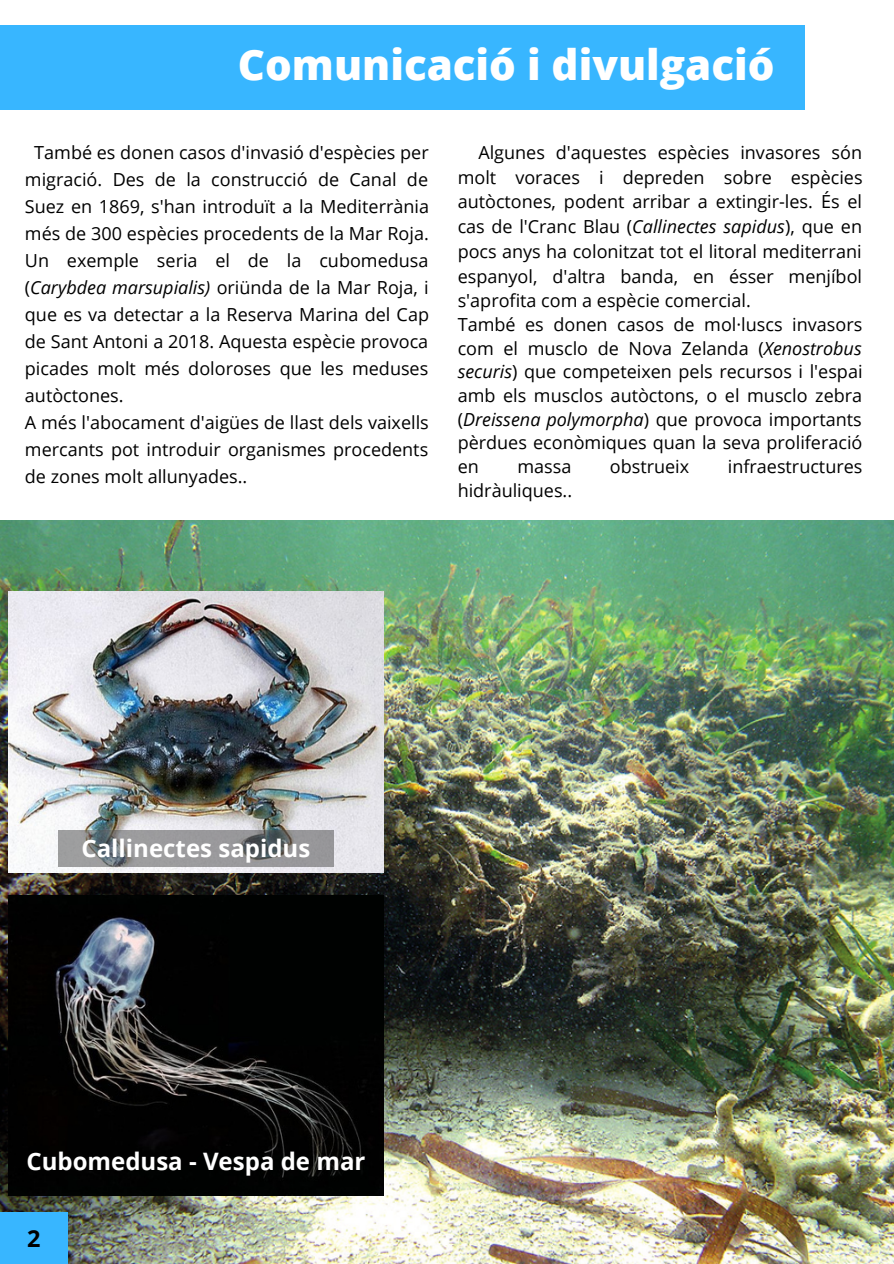
<style>
.page{position:relative;width:894px;height:1264px;background:#fff}
.page>*{position:absolute;margin:0;border:0;box-sizing:border-box;transform-origin:0 0}
.t1{font:800 42px "Open Sans";color:#fff}
.t2{font:700 24px "Open Sans";color:#fff}
.t3{font:700 23.4px "Open Sans";color:#000}
.t4{font:18px/24.2px "Open Sans";color:#000}
.s1{font-style:italic}
</style>
<div class="page">
<div style="left:0;top:25px;width:804px;height:84px;background:#38b6ff"></div>
<img style="left:0;top:520px;width:893px;height:743px">
<div style="left:0;top:1211px;width:67px;height:52px;background:#38b6ff"></div>
<img style="left:9px;top:592px;width:374px;height:280px">
<img style="left:9px;top:895px;width:374px;height:300px">
<svg style="left:58px;top:829px;width:275px;height:37px;background:#8c8e90"></svg>
<h1 class="t1" style="left:238px;top:35px;width:538px">Comunicació i divulgació</h1>
<p class="t4" style="left:25px;top:138px;width:405px;line-height:27px;text-indent:9px">També es donen casos d'invasió d'espècies per migració. Des de la construcció de Canal de Suez en 1869, s'han introduït a la Mediterrània més de 300 espècies procedents de la Mar Roja.<br>Un exemple seria el de la cubomedusa (<span class="s1">Carybdea marsupialis)</span> oriünda de la Mar Roja, i que es va detectar a la Reserva Marina del Cap de Sant Antoni a 2018. Aquesta espècie provoca picades molt més doloroses que les meduses autòctones.<br>A més l'abocament d'aigües de llast dels vaixells mercants pot introduir organismes procedents de zones molt allunyades..</p>
<p class="t4" style="left:457px;top:140px;width:406px;text-indent:21px">Algunes d'aquestes espècies invasores són molt voraces i depreden sobre espècies autòctones, podent arribar a extingir-les. És el cas de l'Cranc Blau (<span class="s1">Callinectes sapidus</span>), que en pocs anys ha colonitzat tot el litoral mediterrani espanyol, d'altra banda, en ésser menjíbol s'aprofita com a espècie comercial.<br>També es donen casos de mol·luscs invasors com el musclo de Nova Zelanda (<span class="s1">Xenostrobus securis</span>) que competeixen pels recursos i l'espai amb els musclos autòctons, o el musclo zebra (<span class="s1">Dreissena polymorpha</span>) que provoca importants pèrdues econòmiques quan la seva proliferació en</p>
<p class="t4" style="left:517px;top:454px;width:55px">massa</p>
<p class="t4" style="left:609px;top:454px;width:81px">obstrueix</p>
<p class="t4" style="left:727px;top:454px;width:136px">infraestructures</p>
<p class="t4" style="left:457px;top:477px;width:116px">hidràuliques..</p>
<h2 class="t2" style="left:81px;top:831px;width:230px">Callinectes sapidus</h2>
<h2 class="t2" style="left:26px;top:1144px;width:340px">Cubomedusa - Vespa de mar</h2>
<p class="t3" style="left:27px;top:1222px;width:15px">2</p>
</div>
